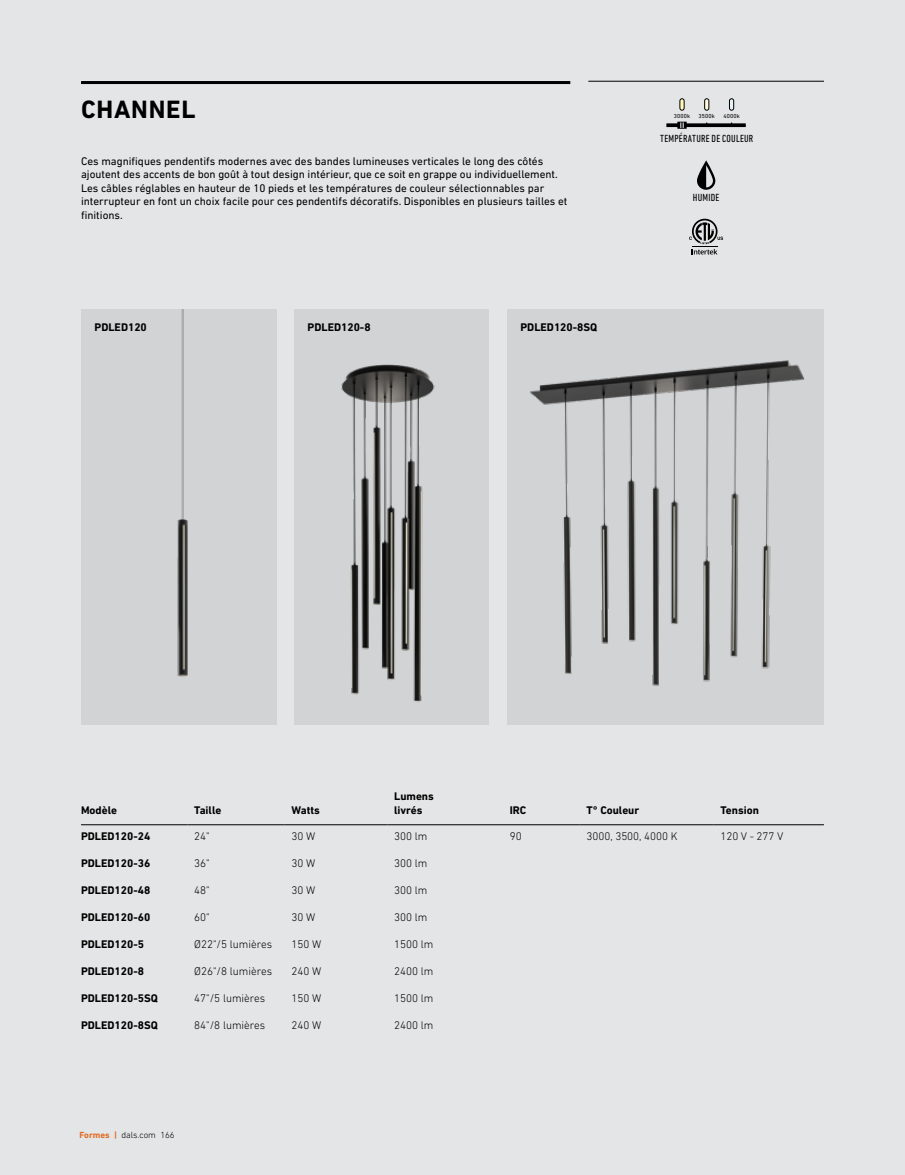
<style>
.page{position:relative;width:905px;height:1175px;background:#fff}
.page>*{position:absolute;margin:0;border:0;box-sizing:border-box;transform-origin:0 0}
.t1{font:700 25.5px "DIN Next LT Pro";letter-spacing:.03em;color:#000}
.t2{font:11.25px/13.5px "DIN Next LT Pro";color:#000}
.t3{font:700 11.25px/13.5px "DIN Next LT Pro";color:#000}
.t4{font:300 11.25px "DIN Next LT Pro";color:#000}
.t5{font:condensed 10.5px "DIN Next LT Pro";letter-spacing:.02em;color:#000}
.t6{font:300 9px "DIN Next LT Pro";color:#000}
.t7{font:5.85px "DIN Next LT Pro";letter-spacing:.025em;color:#000}
.s1{font-weight:700;color:#e16b25}
</style>
<div class="page">
<div style="left:0;top:0;width:904px;height:1174px;background:#e4e5e6"></div>
<hr style="left:588px;top:81px;width:235px;height:1px;background:#000">
<hr style="left:81px;top:824px;width:106px;height:1px;background:#000">
<hr style="left:187px;top:824px;width:98px;height:1px;background:#000">
<hr style="left:285px;top:824px;width:102px;height:1px;background:#000">
<hr style="left:387px;top:824px;width:116px;height:1px;background:#000">
<hr style="left:503px;top:824px;width:76px;height:1px;background:#000">
<hr style="left:579px;top:824px;width:134px;height:1px;background:#000">
<hr style="left:713px;top:824px;width:111px;height:1px;background:#000">
<hr style="left:81px;top:81px;width:489px;height:3px;background:#000">
<div style="left:81px;top:309px;width:195px;height:416px;background:#d1d3d4"></div>
<div style="left:294px;top:309px;width:195px;height:416px;background:#d1d3d4"></div>
<div style="left:507px;top:309px;width:317px;height:416px;background:#d1d3d4"></div>
<img style="left:530px;top:360px;width:275px;height:326px">
<img style="left:341px;top:364px;width:94px;height:338px">
<svg style="left:689px;top:219px;width:34px;height:35px"></svg>
<svg style="left:685px;top:123px;width:60px;height:4px"></svg>
<svg style="left:666px;top:123px;width:12px;height:4px"></svg>
<svg style="left:677px;top:122px;width:9px;height:7px"></svg>
<svg style="left:679px;top:98px;width:5px;height:13px"></svg>
<svg style="left:704px;top:98px;width:5px;height:13px"></svg>
<svg style="left:729px;top:98px;width:5px;height:13px"></svg>
<svg style="left:697px;top:160px;width:18px;height:30px"></svg>
<img style="left:177px;top:309px;width:11px;height:368px">
<h1 class="t1" style="left:81px;top:94px;width:116px">CHANNEL</h1>
<p class="t2" style="left:81px;top:154px;width:488px">Ces magnifiques pendentifs modernes avec des bandes lumineuses verticales le long des côtés ajoutent des accents de bon goût à tout design intérieur, que ce soit en grappe ou individuellement.<br>Les câbles réglables en hauteur de 10 pieds et les températures de couleur sélectionnables par interrupteur en font un choix facile pour ces pendentifs décoratifs. Disponibles en plusieurs tailles et finitions.</p>
<p class="t3" style="left:94px;top:321px;width:54px">PDLED120</p>
<p class="t3" style="left:307px;top:321px;width:64px">PDLED120-8</p>
<p class="t3" style="left:520px;top:321px;width:78px">PDLED120-8SQ</p>
<p class="t7" style="left:673px;top:112px;width:18px">3000k</p>
<p class="t7" style="left:698px;top:112px;width:18px">3500k</p>
<p class="t7" style="left:723px;top:112px;width:18px">4000k</p>
<p class="t5" style="left:660px;top:133px;width:95px">TEMPÉRATURE DE COULEUR</p>
<p class="t5" style="left:693px;top:191px;width:28px">HUMIDE</p>
<p class="t3" style="left:81px;top:803px;width:38px">Modèle</p>
<p class="t3" style="left:194px;top:803px;width:29px">Taille</p>
<p class="t3" style="left:291px;top:803px;width:30px">Watts</p>
<p class="t3" style="left:394px;top:790px;width:41px">Lumens livrés</p>
<p class="t3" style="left:509px;top:803px;width:18px">IRC</p>
<p class="t3" style="left:586px;top:803px;width:54px">T° Couleur</p>
<p class="t3" style="left:720px;top:803px;width:40px">Tension</p>
<p class="t3" style="left:81px;top:829px;width:71px">PDLED120-24</p>
<p class="t4" style="left:194px;top:829px;width:17px">24"</p>
<p class="t4" style="left:291px;top:829px;width:25px">30 W</p>
<p class="t4" style="left:394px;top:829px;width:35px">300 lm</p>
<p class="t4" style="left:509px;top:829px;width:13px">90</p>
<p class="t4" style="left:586px;top:829px;width:93px">3000, 3500, 4000 K</p>
<p class="t4" style="left:720px;top:829px;width:64px">120 V - 277 V</p>
<p class="t3" style="left:81px;top:856px;width:71px">PDLED120-36</p>
<p class="t4" style="left:194px;top:856px;width:17px">36"</p>
<p class="t4" style="left:291px;top:856px;width:25px">30 W</p>
<p class="t4" style="left:394px;top:856px;width:35px">300 lm</p>
<p class="t3" style="left:81px;top:883px;width:71px">PDLED120-48</p>
<p class="t4" style="left:194px;top:883px;width:17px">48"</p>
<p class="t4" style="left:291px;top:883px;width:25px">30 W</p>
<p class="t4" style="left:394px;top:883px;width:35px">300 lm</p>
<p class="t3" style="left:81px;top:910px;width:71px">PDLED120-60</p>
<p class="t4" style="left:194px;top:910px;width:17px">60"</p>
<p class="t4" style="left:291px;top:910px;width:25px">30 W</p>
<p class="t4" style="left:394px;top:910px;width:35px">300 lm</p>
<p class="t3" style="left:81px;top:937px;width:64px">PDLED120-5</p>
<p class="t4" style="left:194px;top:937px;width:79px">Ø22"/5 lumières</p>
<p class="t4" style="left:291px;top:937px;width:31px">150 W</p>
<p class="t4" style="left:394px;top:937px;width:41px">1500 lm</p>
<p class="t3" style="left:81px;top:964px;width:64px">PDLED120-8</p>
<p class="t4" style="left:194px;top:964px;width:79px">Ø26"/8 lumières</p>
<p class="t4" style="left:291px;top:964px;width:31px">240 W</p>
<p class="t4" style="left:394px;top:964px;width:41px">2400 lm</p>
<p class="t3" style="left:81px;top:991px;width:78px">PDLED120-5SQ</p>
<p class="t4" style="left:194px;top:991px;width:72px">47"/5 lumières</p>
<p class="t4" style="left:291px;top:991px;width:31px">150 W</p>
<p class="t4" style="left:394px;top:991px;width:41px">1500 lm</p>
<p class="t3" style="left:81px;top:1018px;width:78px">PDLED120-8SQ</p>
<p class="t4" style="left:194px;top:1018px;width:72px">84"/8 lumières</p>
<p class="t4" style="left:291px;top:1018px;width:31px">240 W</p>
<p class="t4" style="left:394px;top:1018px;width:41px">2400 lm</p>
<p class="t6" style="left:80px;top:1129px;width:97px"><span class="s1">Formes |</span> dals.com 166</p>
</div>
